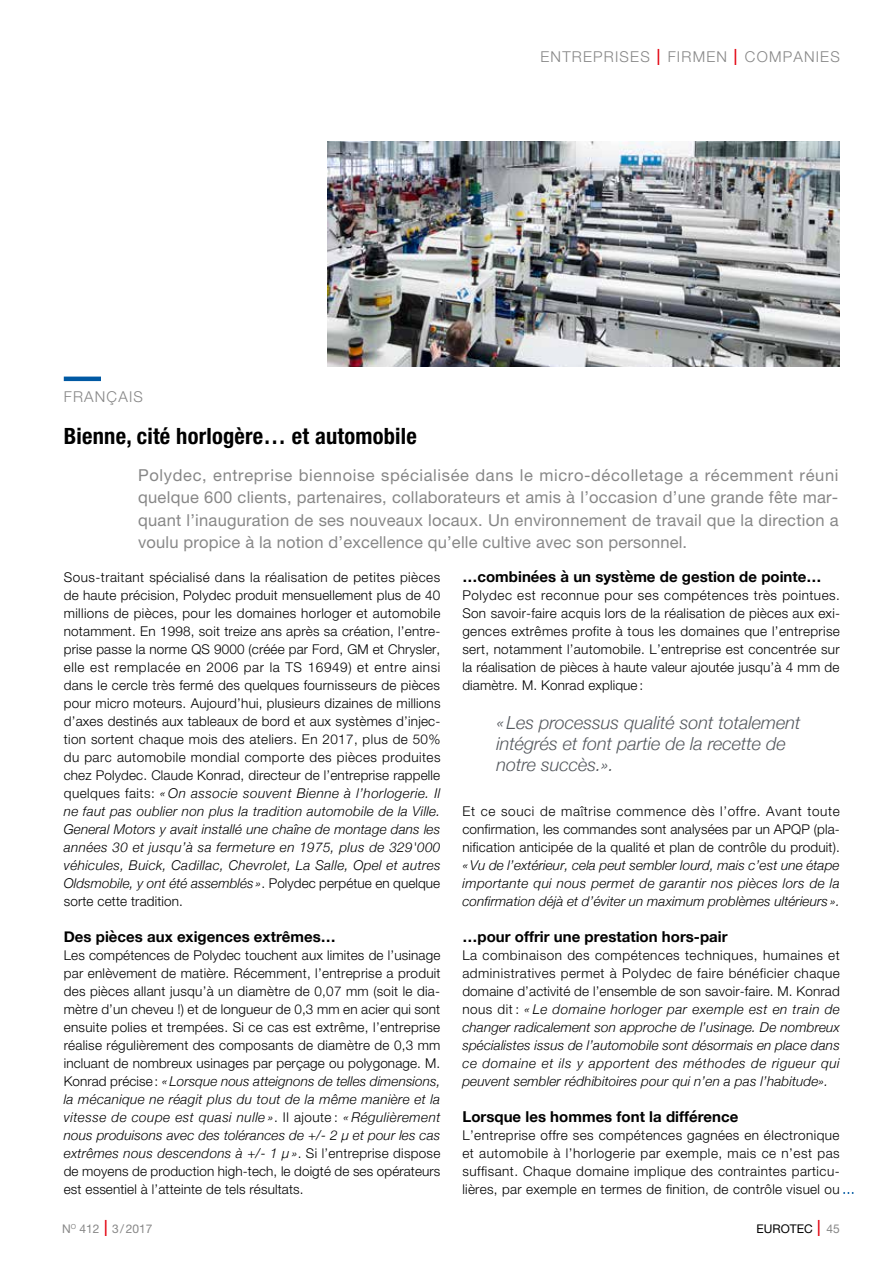
<style>
.page{position:relative;width:893px;height:1263px;background:#fff}
.page>*{position:absolute;margin:0;border:0;box-sizing:border-box;transform-origin:0 0}
.t1{font:700 condensed 22.5px "Helvetica Neue";letter-spacing:.01em;color:#000}
.t2{font:italic 300 18px/21px "Helvetica Neue";color:#54585d}
.t3{font:16.5px/22.5px "Helvetica Neue";letter-spacing:.01em;color:#878787;text-align:justify}
.t4{font:700 15px "Helvetica Neue";color:#000}
.t5{font:300 15px "Helvetica Neue";letter-spacing:.08em;color:#878787}
.t6{font:300 13.5px/18px "Helvetica Neue";letter-spacing:.015em;color:#000;text-align:justify}
.t7{font:italic 300 13.5px/18px "Helvetica Neue";letter-spacing:.01em;color:#000;text-align:justify}
.t8{font:12px "Helvetica Neue";color:#878787}
.t9{font:12px "Helvetica Neue";color:#000}
.s1{font-stretch:condensed;font-size:22.5px;color:#e30613}
.s2{font-style:italic}
.s3{font-style:normal}
.s4{font-weight:300;font-stretch:condensed;font-size:22.5px;color:#e30613}
.s5{color:#878787}
</style>
<div class="page">
<img style="left:327px;top:142px;width:513px;height:225px">
<hr style="left:64px;top:377px;width:37px;height:4px;background:#0059a3">
<svg style="left:843px;top:1192px;width:11px;height:2px"></svg>
<p class="t5" style="left:540px;top:47px;width:301px">ENTREPRISES <span class="s1">I</span> FIRMEN <span class="s1">I</span> COMPANIES</p>
<p class="t5" style="left:64px;top:388px;width:81px">FRANÇAIS</p>
<h1 class="t1" style="left:64px;top:422px;width:355px">Bienne, cité horlogère… et automobile</h1>
<p class="t3" style="left:138px;top:463px;width:702px">Polydec, entreprise biennoise spécialisée dans le micro-décolletage a récemment réuni quelque 600 clients, partenaires, collaborateurs et amis à l’occasion d’une grande fête mar&shy;quant l’inauguration de ses nouveaux locaux. Un environnement de travail que la direction a voulu propice à la notion d’excellence qu’elle cultive avec son personnel.</p>
<p class="t6" style="left:64px;top:568px;width:378px">Sous-traitant spécialisé dans la réalisation de petites pièces de haute précision, Polydec produit mensuellement plus de 40 millions de pièces, pour les domaines horloger et automobile notamment. En 1998, soit treize ans après sa création, l’entre&shy;prise passe la norme QS 9000 (créée par Ford, GM et Chrysler, elle est remplacée en 2006 par la TS 16949) et entre ainsi dans le cercle très fermé des quelques fournisseurs de pièces pour micro moteurs. Aujourd’hui, plusieurs dizaines de millions d’axes destinés aux tableaux de bord et aux systèmes d’injec&shy;tion sortent chaque mois des ateliers. En 2017, plus de 50% du parc automobile mondial comporte des pièces produites chez Polydec. Claude Konrad, directeur de l’entreprise rappelle quelques faits: <span class="s2">« On associe souvent Bienne à l’horlogerie. Il ne faut pas oublier non plus la tradition automobile de la Ville.<br>General Motors y avait installé une chaîne de montage dans les années 30 et jusqu’à sa fermeture en 1975, plus de 329'000 véhicules, Buick, Cadillac, Chevrolet, La Salle, Opel et autres Oldsmobile, y ont été assemblés »</span>. Polydec perpétue en quelque sorte cette tradition.</p>
<p class="t4" style="left:64px;top:925px;width:274px">Des pièces aux exigences extrêmes…</p>
<p class="t6" style="left:64px;top:946px;width:378px">Les compétences de Polydec touchent aux limites de l’usinage par enlèvement de matière. Récemment, l’entreprise a produit des pièces allant jusqu’à un diamètre de 0,07 mm (soit le dia&shy;mètre d’un cheveu !) et de longueur de 0,3 mm en acier qui sont ensuite polies et trempées. Si ce cas est extrême, l’entreprise réalise régulièrement des composants de diamètre de 0,3 mm incluant de nombreux usinages par perçage ou polygonage. M.<br>Konrad précise : <span class="s2">« Lorsque nous atteignons de telles dimensions, la mécanique ne réagit plus du tout de la même manière et la vitesse de coupe est quasi nulle »</span>. Il ajoute : <span class="s2">« Régulièrement nous produisons avec des tolérances de +/- 2 µ et pour les cas extrêmes nous descendons à +/- 1 µ »</span>. Si l’entreprise dispose de moyens de production high-tech, le doigté de ses opérateurs est essentiel à l’atteinte de tels résultats.</p>
<p class="t4" style="left:462px;top:565px;width:361px">…combinées à un système de gestion de pointe…</p>
<p class="t6" style="left:462px;top:586px;width:379px">Polydec est reconnue pour ses compétences très pointues.<br>Son savoir-faire acquis lors de la réalisation de pièces aux exi&shy;gences extrêmes profite à tous les domaines que l’entreprise sert, notamment l’automobile. L’entreprise est concentrée sur la réalisation de pièces à haute valeur ajoutée jusqu’à 4 mm de diamètre. M. Konrad explique :</p>
<h2 class="t2" style="left:496px;top:711px;width:305px">«Les processus qualité sont totalement intégrés et font partie de la recette de notre succès.».</h2>
<p class="t6" style="left:462px;top:802px;width:379px">Et ce souci de maîtrise commence dès l’offre. Avant toute confirmation, les commandes sont analysées par un APQP (pla&shy;nification anticipée de la qualité et plan de contrôle du produit).</p>
<p class="t7" style="left:462px;top:855px;width:379px">«Vu de l’extérieur, cela peut sembler lourd, mais c’est une étape importante qui nous permet de garantir nos pièces lors de la confirmation déjà et d’éviter un maximum problèmes ultérieurs ».</p>
<p class="t4" style="left:462px;top:925px;width:267px">…pour offrir une prestation hors-pair</p>
<p class="t7" style="left:462px;top:945px;width:379px"><span class="s3">La combinaison des compétences techniques, humaines et administratives permet à Polydec de faire bénéficier chaque domaine d’activité de l’ensemble de son savoir-faire. M. Konrad nous dit :</span> « Le domaine horloger par exemple est en train de changer radicalement son approche de l’usinage. De nombreux spécialistes issus de l’automobile sont désormais en place dans ce domaine et ils y apportent des méthodes de rigueur qui peuvent sembler rédhibitoires pour qui n’en a pas l’habitude».</p>
<p class="t4" style="left:462px;top:1105px;width:277px">Lorsque les hommes font la différence</p>
<p class="t6" style="left:462px;top:1126px;width:379px">L’entreprise offre ses compétences gagnées en électronique et automobile à l’horlogerie par exemple, mais ce n’est pas suffisant. Chaque domaine implique des contraintes particu&shy;lières, par exemple en termes de finition, de contrôle visuel ou</p>
<p class="t8" style="left:62px;top:1221px;width:92px">N<sup>O</sup> 412 <span class="s4">I</span> 3/2017</p>
<p class="t9" style="left:756px;top:1221px;width:85px">EUROTEC <span class="s4">I</span> <span class="s5">45</span></p>
</div>
